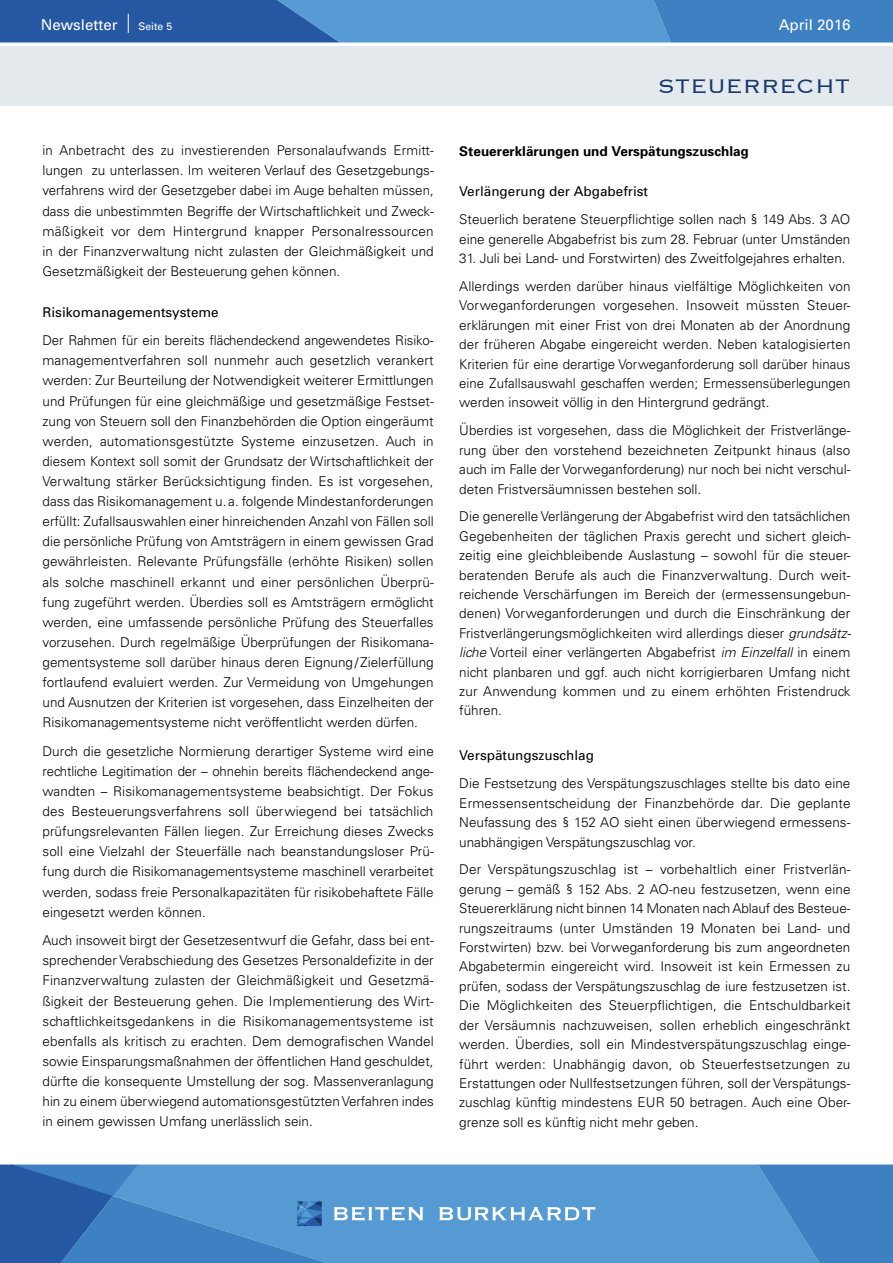
<style>
.page{position:relative;width:893px;height:1263px;background:#fff}
.page>*{position:absolute;margin:0;border:0;box-sizing:border-box;transform-origin:0 0}
.t1{font:300 25.5px "Copperplate";color:#173a6a}
.t2{font:15px "Univers";color:#fff}
.t3{font:300 13.5px/20.1px "Univers";color:#000;text-align:justify}
.t4{font:13.5px "Univers";color:#000}
.t5{font:700 13.5px "Univers";color:#000}
.t6{font:10.5px "Univers";color:#fff}
.s1{font-style:italic}
</style>
<div class="page">
<div style="left:0;top:46px;width:893px;height:60px;background:#e3e9ec"></div>
<svg style="left:0;top:0;width:893px;height:43px;background:#407dbe"></svg>
<div style="left:423px;top:1164px;width:16px;height:99px;background:#559ad3"></div>
<svg style="left:0;top:1164px;width:423px;height:99px;background:#4888c6"></svg>
<svg style="left:439px;top:1164px;width:454px;height:99px;background:#5396d0"></svg>
<p class="t2" style="left:41px;top:15px;width:78px">Newsletter</p>
<p class="t6" style="left:138px;top:20px;width:35px">Seite 5</p>
<p class="t2" style="left:779px;top:15px;width:73px">April 2016</p>
<p class="t3" style="left:43px;top:140px;width:393px">in Anbetracht des zu investierenden Personalaufwands Ermitt&shy;lungen zu unterlassen. Im weiteren Verlauf des Gesetzgebungs&shy;verfahrens wird der Gesetzgeber dabei im Auge behalten müssen, dass die unbestimmten Begriffe der Wirtschaftlichkeit und Zweck&shy;mäßigkeit vor dem Hintergrund knapper Personalressourcen in der Finanzverwaltung nicht zulasten der Gleichmäßigkeit und Gesetzmäßigkeit der Besteuerung gehen können.</p>
<p class="t4" style="left:43px;top:303px;width:178px">Risikomanagementsysteme</p>
<p class="t3" style="left:43px;top:330px;width:393px">Der Rahmen für ein bereits flächendeckend angewendetes Risiko&shy;managementverfahren soll nunmehr auch gesetzlich verankert werden: Zur Beurteilung der Notwendigkeit weiterer Ermittlungen und Prüfungen für eine gleichmäßige und gesetzmäßige Festset&shy;zung von Steuern soll den Finanzbehörden die Option eingeräumt werden, automationsgestützte Systeme einzusetzen. Auch in diesem Kontext soll somit der Grundsatz der Wirtschaftlichkeit der Verwaltung stärker Berücksichtigung finden. Es ist vorgesehen, dass das Risikomanagement u. a. folgende Mindestanforderungen erfüllt: Zufallsauswahlen einer hinreichenden Anzahl von Fällen soll die persönliche Prüfung von Amtsträgern in einem gewissen Grad gewährleisten. Relevante Prüfungsfälle (erhöhte Risiken) sollen als solche maschinell erkannt und einer persönlichen Überprü&shy;fung zugeführt werden. Überdies soll es Amtsträgern ermöglicht werden, eine umfassende persönliche Prüfung des Steuerfalles vorzusehen. Durch regelmäßige Überprüfungen der Risikomana&shy;gementsysteme soll darüber hinaus deren Eignung/Zielerfüllung fortlaufend evaluiert werden. Zur Vermeidung von Umgehungen und Ausnutzen der Kriterien ist vorgesehen, dass Einzelheiten der Risikomanagementsysteme nicht veröffentlicht werden dürfen.</p>
<p class="t3" style="left:43px;top:741px;width:393px">Durch die gesetzliche Normierung derartiger Systeme wird eine rechtliche Legitimation der – ohnehin bereits flächendeckend ange&shy;wandten – Risikomanagementsysteme beabsichtigt. Der Fokus des Besteuerungsverfahrens soll überwiegend bei tatsächlich prüfungsrelevanten Fällen liegen. Zur Erreichung dieses Zwecks soll eine Vielzahl der Steuerfälle nach beanstandungsloser Prü&shy;fung durch die Risikomanagementsysteme maschinell verarbeitet werden, sodass freie Personalkapazitäten für risikobehaftete Fälle eingesetzt werden können.</p>
<p class="t3" style="left:43px;top:930px;width:393px">Auch insoweit birgt der Gesetzesentwurf die Gefahr, dass bei ent&shy;sprechender Verabschiedung des Gesetzes Personaldefizite in der Finanzverwaltung zulasten der Gleichmäßigkeit und Gesetzmä&shy;ßigkeit der Besteuerung gehen. Die Implementierung des Wirt&shy;schaftlichkeitsgedankens in die Risikomanagementsysteme ist ebenfalls als kritisch zu erachten. Dem demografischen Wandel sowie Einsparungsmaßnahmen der öffentlichen Hand geschuldet, dürfte die konsequente Umstellung der sog. Massenveranlagung hin zu einem überwiegend automationsgestützten Verfahren indes in einem gewissen Umfang unerlässlich sein.</p>
<h1 class="t1" style="left:658px;top:70px;width:194px">STEUERRECHT</h1>
<p class="t5" style="left:459px;top:142px;width:291px">Steuererklärungen und Verspätungszuschlag</p>
<p class="t4" style="left:459px;top:183px;width:190px">Verlängerung der Abgabefrist</p>
<p class="t3" style="left:459px;top:210px;width:393px;line-height:19.4px">Steuerlich beratene Steuerpflichtige sollen nach § 149 Abs. 3 AO eine generelle Abgabefrist bis zum 28. Februar (unter Umständen</p>
<p class="t3" style="left:459px;top:244px;width:393px;line-height:27.9px">31. Juli bei Land- und Forstwirten) des Zweitfolgejahres erhalten.<br>Allerdings werden darüber hinaus vielfältige Möglichkeiten von</p>
<p class="t3" style="left:459px;top:296px;width:393px;line-height:19.4px">Vorweganforderungen vorgesehen. Insoweit müssten Steuer&shy;erklärungen mit einer Frist von drei Monaten ab der Anordnung der früheren Abgabe eingereicht werden. Neben katalogisierten Kriterien für eine derartige Vorweganforderung soll darüber hinaus eine Zufallsauswahl geschaffen werden; Ermessensüberlegungen werden insoweit völlig in den Hintergrund gedrängt.</p>
<p class="t3" style="left:459px;top:421px;width:393px;line-height:19.4px">Überdies ist vorgesehen, dass die Möglichkeit der Fristverlänge&shy;rung über den vorstehend bezeichneten Zeitpunkt hinaus (also auch im Falle der Vorweganforderung) nur noch bei nicht verschul&shy;deten Fristversäumnissen bestehen soll.</p>
<p class="t3" style="left:459px;top:507px;width:393px;line-height:19.4px">Die generelle Verlängerung der Abgabefrist wird den tatsächlichen Gegebenheiten der täglichen Praxis gerecht und sichert gleich&shy;zeitig eine gleichbleibende Auslastung – sowohl für die steuer&shy;beratenden Berufe als auch die Finanzverwaltung. Durch weit&shy;reichende Verschärfungen im Bereich der (ermessensungebun&shy;denen) Vorweganforderungen und durch die Einschränkung der Fristverlängerungsmöglichkeiten wird allerdings dieser <span class="s1">grundsätz&shy;liche</span> Vorteil einer verlängerten Abgabefrist <span class="s1">im Einzelfall</span> in einem nicht planbaren und ggf. auch nicht korrigierbaren Umfang nicht zur Anwendung kommen und zu einem erhöhten Fristendruck führen.</p>
<p class="t4" style="left:459px;top:747px;width:136px">Verspätungszuschlag</p>
<p class="t3" style="left:459px;top:774px;width:393px;line-height:19.4px">Die Festsetzung des Verspätungszuschlages stellte bis dato eine Ermessensentscheidung der Finanzbehörde dar. Die geplante Neufassung des § 152 AO sieht einen überwiegend ermessens&shy;unabhängigen Verspätungszuschlag vor.</p>
<p class="t3" style="left:459px;top:860px;width:393px;line-height:19.4px">Der Verspätungszuschlag ist – vorbehaltlich einer Fristverlän&shy;gerung – gemäß § 152 Abs. 2 AO-neu festzusetzen, wenn eine Steuererklärung nicht binnen 14 Monaten nach Ablauf des Besteue&shy;rungszeitraums (unter Umständen 19 Monaten bei Land- und Forstwirten) bzw. bei Vorweganforderung bis zum angeordneten Abgabetermin eingereicht wird. Insoweit ist kein Ermessen zu prüfen, sodass der Verspätungszuschlag de iure festzusetzen ist.<br>Die Möglichkeiten des Steuerpflichtigen, die Entschuldbarkeit der Versäumnis nachzuweisen, sollen erheblich eingeschränkt werden. Überdies, soll ein Mindestverspätungszuschlag einge&shy;führt werden: Unabhängig davon, ob Steuerfestsetzungen zu Erstattungen oder Nullfestsetzungen führen, soll der Verspätungs&shy;zuschlag künftig mindestens EUR 50 betragen. Auch eine Ober&shy;grenze soll es künftig nicht mehr geben.</p>
</div>
